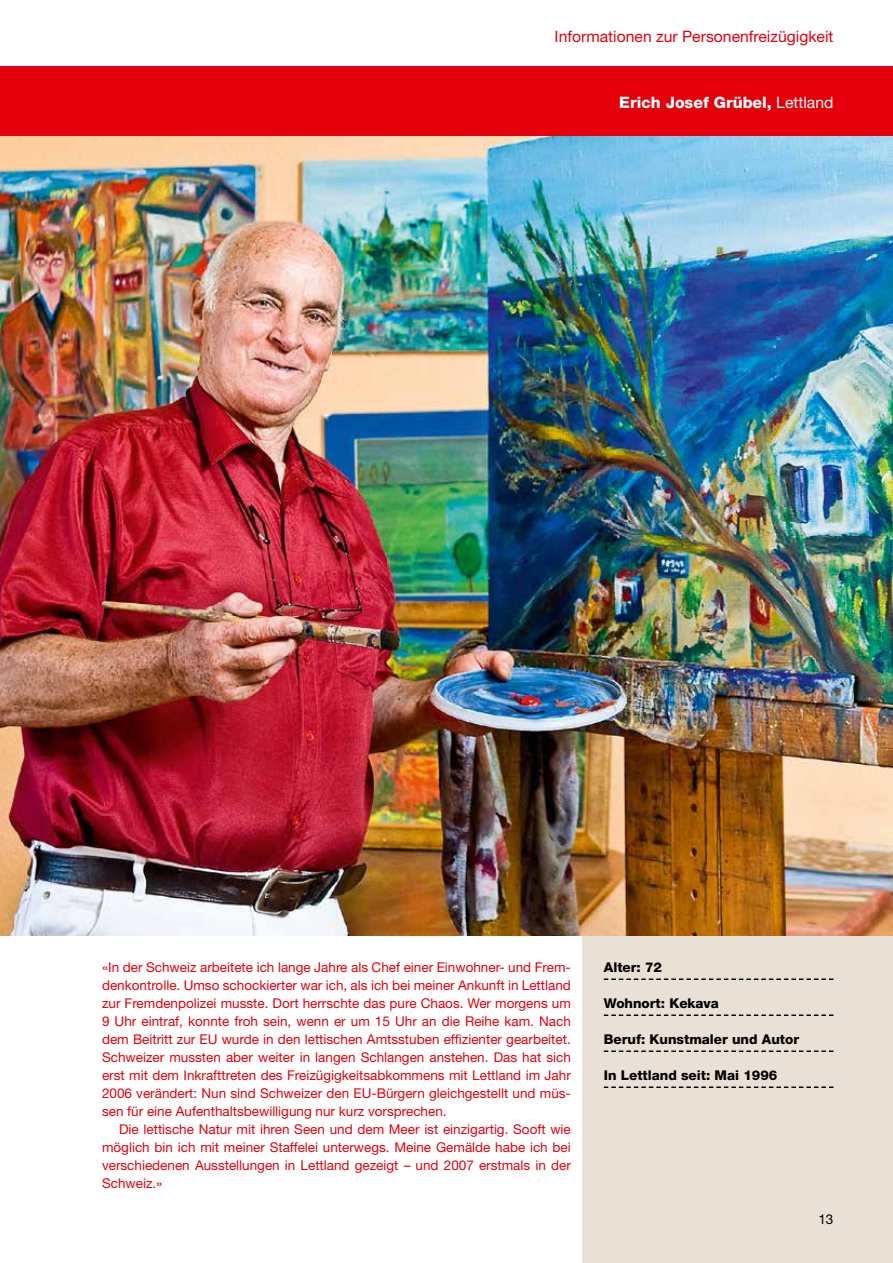
<style>
.page{position:relative;width:893px;height:1263px;background:#fff}
.page>*{position:absolute;margin:0;border:0;box-sizing:border-box;transform-origin:0 0}
.t1{font:15.75px "Helvetica Neue";color:#e3000b}
.t2{font:800 15.75px "Helvetica Neue";color:#fff}
.t3{font:13.5px/18px "Helvetica Neue";color:#e3000b;text-align:justify}
.t4{font:800 13.5px "Helvetica Neue";color:#000}
.t5{font:13.5px "Helvetica Neue";color:#000}
.s1{font-weight:400}
</style>
<div class="page">
<img style="left:0;top:136px;width:893px;height:799px">
<div style="left:583px;top:936px;width:310px;height:327px;background:#e9e0d6"></div>
<div style="left:0;top:67px;width:893px;height:69px;background:#e3000b"></div>
<svg style="left:604px;top:978px;width:229px;height:2px"></svg>
<svg style="left:604px;top:1014px;width:229px;height:2px"></svg>
<svg style="left:604px;top:1050px;width:229px;height:2px"></svg>
<svg style="left:604px;top:1086px;width:229px;height:2px"></svg>
<p class="t1" style="left:555px;top:27px;width:280px">Informationen zur Personenfreizügigkeit</p>
<p class="t2" style="left:619px;top:93px;width:216px">Erich Josef Grübel, <span class="s1">Lettland</span></p>
<p class="t3" style="left:102px;top:958px;width:470px">«In der Schweiz arbeitete ich lange Jahre als Chef einer Einwohner- und Frem&shy;denkontrolle. Umso schockierter war ich, als ich bei meiner Ankunft in Lettland zur Fremdenpolizei musste. Dort herrschte das pure Chaos. Wer morgens um 9 Uhr eintraf, konnte froh sein, wenn er um 15 Uhr an die Reihe kam. Nach dem Beitritt zur EU wurde in den lettischen Amtsstuben effizienter gearbeitet.<br>Schweizer mussten aber weiter in langen Schlangen anstehen. Das hat sich erst mit dem Inkrafttreten des Freizügigkeitsabkommens mit Lettland im Jahr 2006 verändert: Nun sind Schweizer den EU-Bürgern gleichgestellt und müs&shy;sen für eine Aufenthaltsbewilligung nur kurz vorsprechen.</p>
<p class="t3" style="left:102px;top:1120px;width:470px;text-indent:17px">Die lettische Natur mit ihren Seen und dem Meer ist einzigartig. Sooft wie möglich bin ich mit meiner Staffelei unterwegs. Meine Gemälde habe ich bei verschiedenen Ausstellungen in Lettland gezeigt – und 2007 erstmals in der Schweiz.»</p>
<p class="t4" style="left:604px;top:959px;width:60px">Alter: 72</p>
<p class="t4" style="left:604px;top:995px;width:117px">Wohnort: Kekava</p>
<p class="t4" style="left:604px;top:1031px;width:197px">Beruf: Kunstmaler und Autor</p>
<p class="t4" style="left:604px;top:1067px;width:175px">In Lettland seit: Mai 1996</p>
<p class="t5" style="left:818px;top:1211px;width:17px">13</p>
</div>
